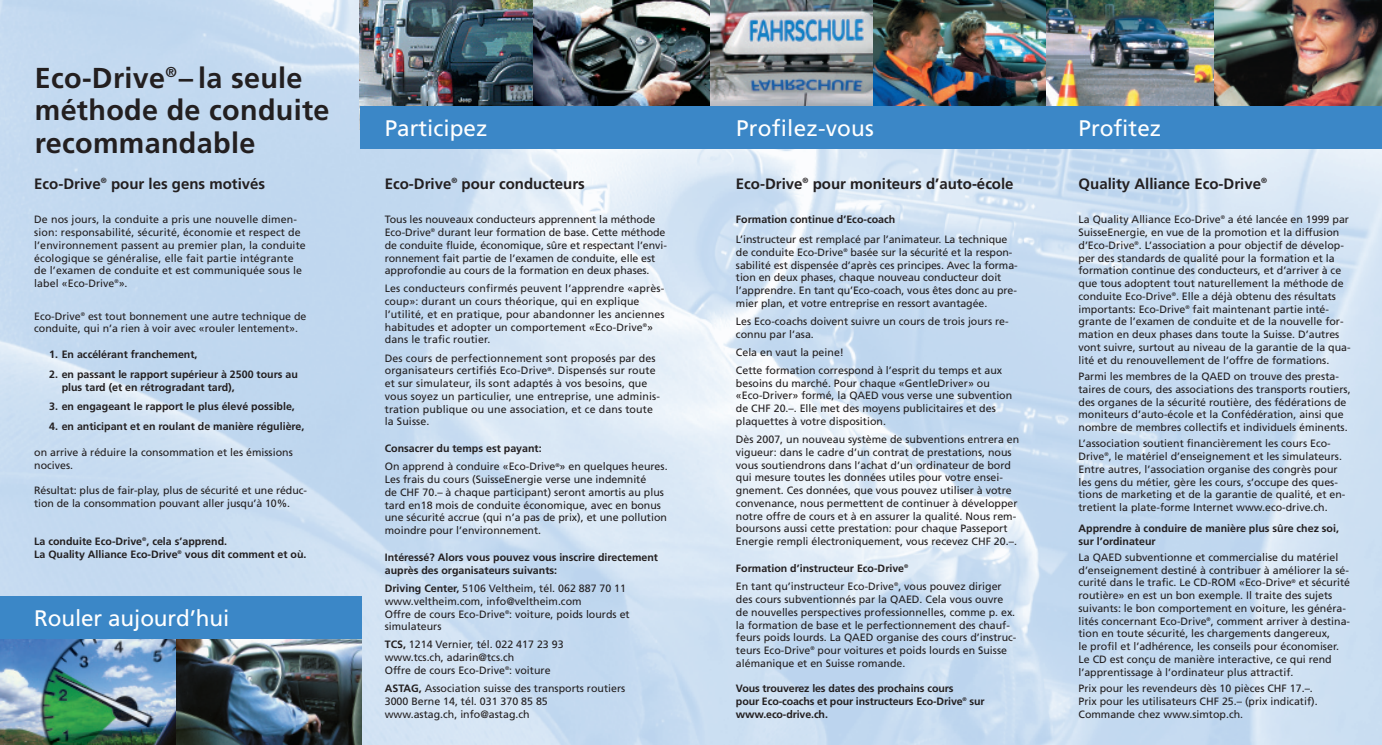
<style>
.page{position:relative;width:1382px;height:745px;background:#fff}
.page>*{position:absolute;margin:0;border:0;box-sizing:border-box;transform-origin:0 0}
.t1{font:700 28.75px/32.5px "Frutiger";letter-spacing:.01em;color:#231f20}
.t2{font:22.5px "Frutiger";color:#fff}
.t3{font:700 15px "Frutiger";color:#231f20}
.t4{font:10.62px/12.8px "Frutiger";color:#231f20}
.t5{font:700 10.62px/12.8px "Frutiger";color:#231f20}
.s1{font-weight:700}
</style>
<div class="page">
<img style="left:0;top:0;width:1382px;height:744px">
<img style="left:709px;top:0;width:164px;height:106px">
<img style="left:0;top:638px;width:361px;height:106px">
<img style="left:360px;top:0;width:174px;height:106px">
<img style="left:534px;top:0;width:175px;height:106px">
<img style="left:1214px;top:0;width:168px;height:106px">
<div style="left:0;top:595px;width:361px;height:43px;background:#3b87c7"></div>
<img style="left:1045px;top:0;width:169px;height:106px">
<img style="left:873px;top:0;width:172px;height:106px">
<div style="left:360px;top:106px;width:1022px;height:43px;background:#3b87c7"></div>
<h1 class="t1" style="left:35px;top:63px;width:296px">Eco-Drive<sup>®</sup> – la seule méthode de conduite recommandable</h1>
<h3 class="t3" style="left:34px;top:177px;width:233px">Eco-Drive<sup>®</sup> pour les gens motivés</h3>
<p class="t4" style="left:34px;top:214px;width:273px">De nos jours, la conduite a pris une nouvelle dimen&shy;sion: responsabilité, sécurité, économie et respect de l’environnement passent au premier plan, la conduite écologique se généralise, elle fait partie intégrante de l’examen de conduite et est communiquée sous le label «Eco-Drive<sup>®</sup>».</p>
<p class="t4" style="left:34px;top:310px;width:274px">Eco-Drive<sup>®</sup> est tout bonnement une autre technique de conduite, qui n’a rien à voir avec «rouler lentement».</p>
<p class="t5" style="left:49px;top:348px;width:150px">1. En accélérant franchement,</p>
<p class="t5" style="left:62px;top:368px;width:238px;text-indent:-12px">2. en passant le rapport supérieur à 2500 tours au plus tard (et en rétrogradant tard),</p>
<p class="t5" style="left:49px;top:401px;width:247px">3. en engageant le rapport le plus élevé possible,</p>
<p class="t5" style="left:49px;top:421px;width:257px">4. en anticipant et en roulant de manière régulière,</p>
<p class="t4" style="left:34px;top:446px;width:260px">on arrive à réduire la consommation et les émissions nocives.</p>
<p class="t4" style="left:34px;top:484px;width:274px">Résultat: plus de fair-play, plus de sécurité et une réduc&shy;tion de la consommation pouvant aller jusqu’à 10%.</p>
<p class="t5" style="left:34px;top:535px;width:274px">La conduite Eco-Drive<sup>®</sup>, cela s’apprend.<br>La Quality Alliance Eco-Drive<sup>®</sup> vous dit comment et où.</p>
<h2 class="t2" style="left:34px;top:608px;width:197px">Rouler aujourd’hui</h2>
<h2 class="t2" style="left:385px;top:119px;width:104px">Participez</h2>
<h2 class="t2" style="left:736px;top:119px;width:139px">Profilez-vous</h2>
<h2 class="t2" style="left:1078px;top:119px;width:84px">Profitez</h2>
<h3 class="t3" style="left:385px;top:177px;width:202px">Eco-Drive<sup>®</sup> pour conducteurs</h3>
<p class="t4" style="left:385px;top:214px;width:284px">Tous les nouveaux conducteurs apprennent la méthode Eco-Drive<sup>®</sup> durant leur formation de base. Cette méthode de conduite fluide, économique, sûre et respectant l’envi&shy;ronnement fait partie de l’examen de conduite, elle est approfondie au cours de la formation en deux phases.</p>
<p class="t4" style="left:385px;top:283px;width:281px">Les conducteurs confirmés peuvent l’apprendre «après&shy;coup»: durant un cours théorique, qui en explique l’utilité, et en pratique, pour abandonner les anciennes habitudes et adopter un comportement «Eco-Drive<sup>®</sup>» dans le trafic routier.</p>
<p class="t4" style="left:385px;top:352px;width:277px">Des cours de perfectionnement sont proposés par des organisateurs certifiés Eco-Drive<sup>®</sup>. Dispensés sur route et sur simulateur, ils sont adaptés à vos besoins, que vous soyez un particulier, une entreprise, une adminis&shy;tration publique ou une association, et ce dans toute la Suisse.</p>
<p class="t4" style="left:385px;top:440px;width:284px;line-height:18.1px"><span class="s1">Consacrer du temps est payant:<br></span>On apprend à conduire «Eco-Drive<sup>®</sup>» en quelques heures.</p>
<p class="t4" style="left:385px;top:473px;width:284px">Les frais du cours (SuisseEnergie verse une indemnité<br>de CHF 70.– à chaque participant) seront amortis au plus tard en18 mois de conduite économique, avec en bonus une sécurité accrue (qui n’a pas de prix), et une pollution moindre pour l’environnement.</p>
<p class="t5" style="left:385px;top:551px;width:275px">Intéressé? Alors vous pouvez vous inscrire directement auprès des organisateurs suivants:</p>
<p class="t4" style="left:385px;top:582px;width:246px"><span class="s1">Driving Center,</span> 5106 Veltheim, tél. 062 887 70 11 www.veltheim.com, info@veltheim.com<br>Offre de cours Eco-Drive<sup>®</sup>: voiture, poids lourds et simulateurs</p>
<p class="t4" style="left:385px;top:638px;width:180px"><span class="s1">TCS,</span> 1214 Vernier, tél. 022 417 23 93 www.tcs.ch, adarin@tcs.ch<br>Offre de cours Eco-Drive<sup>®</sup>: voiture</p>
<p class="t4" style="left:385px;top:682px;width:242px"><span class="s1">ASTAG,</span> Association suisse des transports routiers<br>3000 Berne 14, tél. 031 370 85 85<br>www.astag.ch, info@astag.ch</p>
<h3 class="t3" style="left:736px;top:177px;width:279px">Eco-Drive<sup>®</sup> pour moniteurs d’auto-école</h3>
<p class="t5" style="left:736px;top:214px;width:161px">Formation continue d’Eco-coach</p>
<p class="t4" style="left:736px;top:234px;width:283px">L’instructeur est remplacé par l’animateur. La technique de conduite Eco-Drive<sup>®</sup> basée sur la sécurité et la respon&shy;sabilité est dispensée d’après ces principes. Avec la forma&shy;tion en deux phases, chaque nouveau conducteur doit l’apprendre. En tant qu’Eco-coach, vous êtes donc au pre&shy;mier plan, et votre entreprise en ressort avantagée.</p>
<p class="t4" style="left:736px;top:315px;width:274px">Les Eco-coachs doivent suivre un cours de trois jours re&shy;connu par l’asa.</p>
<p class="t4" style="left:736px;top:344px;width:268px;line-height:18.1px">Cela en vaut la peine!<br>Cette formation correspond à l’esprit du temps et aux</p>
<p class="t4" style="left:736px;top:377px;width:278px">besoins du marché. Pour chaque «GentleDriver» ou «Eco-Driver» formé, la QAED vous verse une subvention de CHF 20.–. Elle met des moyens publicitaires et des plaquettes à votre disposition.</p>
<p class="t4" style="left:736px;top:433px;width:285px">Dès 2007, un nouveau système de subventions entrera en vigueur: dans le cadre d’un contrat de prestations, nous vous soutiendrons dans l’achat d’un ordinateur de bord qui mesure toutes les données utiles pour votre ensei&shy;gnement. Ces données, que vous pouvez utiliser à votre convenance, nous permettent de continuer à développer notre offre de cours et à en assurer la qualité. Nous rem&shy;boursons aussi cette prestation: pour chaque Passeport Energie rempli électroniquement, vous recevez CHF 20.–.</p>
<p class="t4" style="left:736px;top:560px;width:267px;line-height:18.1px"><span class="s1">Formation d’instructeur Eco-Drive</span><sup>®<br></sup>En tant qu’instructeur Eco-Drive<sup>®</sup>, vous pouvez diriger</p>
<p class="t4" style="left:736px;top:593px;width:282px">des cours subventionnés par la QAED. Cela vous ouvre de nouvelles perspectives professionnelles, comme p. ex. la formation de base et le perfectionnement des chauf&shy;feurs poids lourds. La QAED organise des cours d’instruc&shy;teurs Eco-Drive<sup>®</sup> pour voitures et poids lourds en Suisse alémanique et en Suisse romande.</p>
<p class="t5" style="left:736px;top:682px;width:250px">Vous trouverez les dates des prochains cours<br>pour Eco-coachs et pour instructeurs Eco-Drive<sup>®</sup> sur www.eco-drive.ch.</p>
<h3 class="t3" style="left:1078px;top:177px;width:190px">Quality Alliance Eco-Drive<sup>®</sup></h3>
<p class="t4" style="left:1078px;top:214px;width:274px">La Quality Alliance Eco-Drive<sup>®</sup> a été lancée en 1999 par SuisseEnergie, en vue de la promotion et la diffusion d’Eco-Drive<sup>®</sup>. L’association a pour objectif de dévelop&shy;per des standards de qualité pour la formation et la formation continue des conducteurs, et d’arriver à ce que tous adoptent tout naturellement la méthode de conduite Eco-Drive<sup>®</sup>. Elle a déjà obtenu des résultats importants: Eco-Drive<sup>®</sup> fait maintenant partie inté&shy;grante de l’examen de conduite et de la nouvelle for&shy;mation en deux phases dans toute la Suisse. D’autres vont suivre, surtout au niveau de la garantie de la qua&shy;lité et du renouvellement de l’offre de formations.</p>
<p class="t4" style="left:1078px;top:370px;width:274px">Parmi les membres de la QAED on trouve des presta&shy;taires de cours, des associations des transports routiers, des organes de la sécurité routière, des fédérations de moniteurs d’auto-école et la Confédération, ainsi que nombre de membres collectifs et individuels éminents.</p>
<p class="t4" style="left:1078px;top:438px;width:268px">L’association soutient financièrement les cours Eco-Drive<sup>®</sup>, le matériel d’enseignement et les simulateurs.<br>Entre autres, l’association organise des congrès pour les gens du métier, gère les cours, s’occupe des ques&shy;tions de marketing et de la garantie de qualité, et en&shy;tretient la plate-forme Internet www.eco-drive.ch.</p>
<p class="t5" style="left:1078px;top:522px;width:262px">Apprendre à conduire de manière plus sûre chez soi, sur l’ordinateur</p>
<p class="t4" style="left:1078px;top:551px;width:273px">La QAED subventionne et commercialise du matériel d’enseignement destiné à contribuer à améliorer la sé&shy;curité dans le trafic. Le CD-ROM «Eco-Drive<sup>®</sup> et sécurité routière» en est un bon exemple. Il traite des sujets suivants: le bon comportement en voiture, les généra&shy;lités concernant Eco-Drive<sup>®</sup>, comment arriver à destina&shy;tion en toute sécurité, les chargements dangereux,<br>le profil et l’adhérence, les conseils pour économiser.<br>Le CD est conçu de manière interactive, ce qui rend l’apprentissage à l’ordinateur plus attractif.</p>
<p class="t4" style="left:1078px;top:682px;width:241px">Prix pour les revendeurs dès 10 pièces CHF 17.–.<br>Prix pour les utilisateurs CHF 25.– (prix indicatif).<br>Commande chez www.simtop.ch.</p>
</div>
